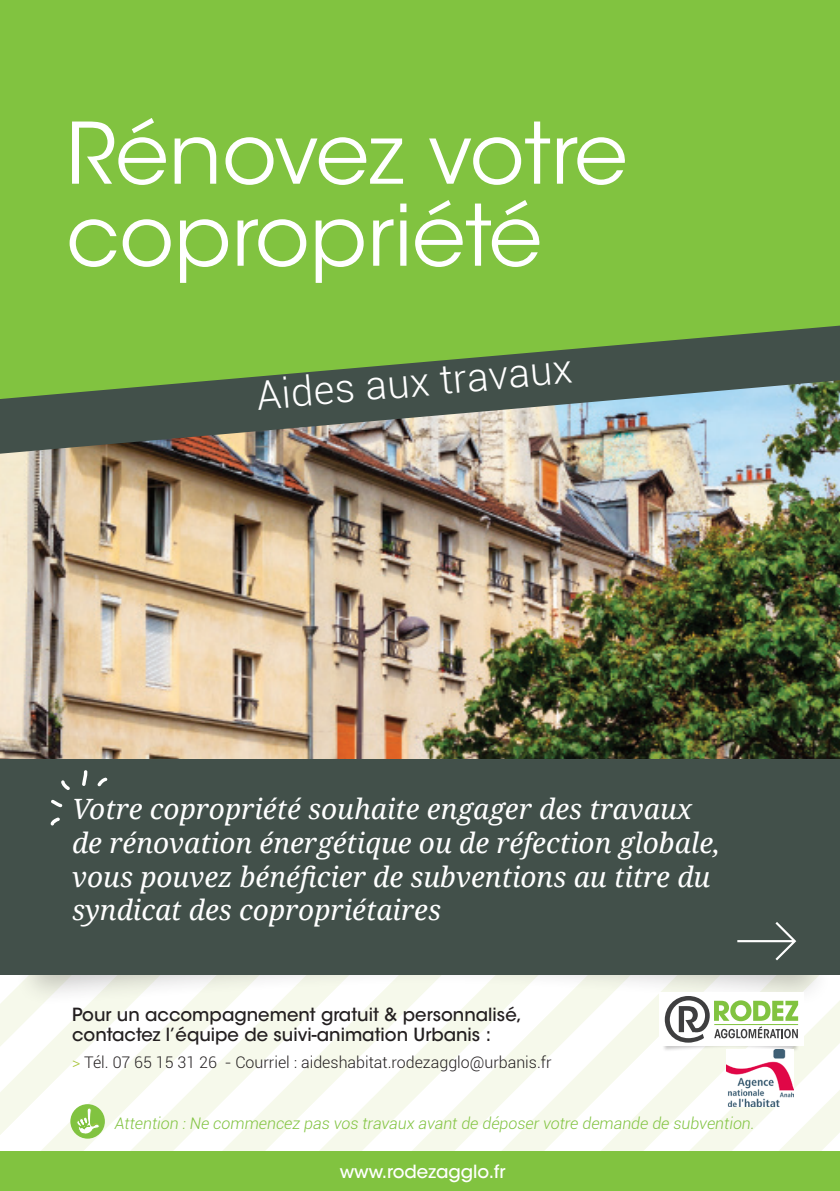
<style>
.page{position:relative;width:840px;height:1191px;background:#fff}
.page>*{position:absolute;margin:0;border:0;box-sizing:border-box;transform-origin:0 0}
.t1{font:84px "ITC Avant Garde Std";color:#fff}
.t2{font:300 40px "Roboto";color:#fff}
.t3{font:italic 28px/33.6px "Droid Serif";color:#fff}
.t4{font:500 18px/20px "ITC Avant Garde Std";color:#231f20}
.t5{font:500 18px "ITC Avant Garde Std";color:#fff}
.t6{font:italic 300 16px "Roboto";color:#81c340}
.t7{font:300 16px "Roboto";color:#231f20}
.s1{color:#a8c438}
</style>
<div class="page">
<svg style="left:0;top:974px;width:54px;height:177px"></svg>
<svg style="left:747px;top:974px;width:92px;height:177px"></svg>
<svg style="left:91px;top:1007px;width:656px;height:144px"></svg>
<div style="left:14px;top:756px;width:817px;height:251px;background:#231f20;opacity:.25"></div>
<img style="left:0;top:454px;width:839px;height:305px">
<div style="left:0;top:0;width:839px;height:325px;background:#81c340"></div>
<div style="left:0;top:759px;width:839px;height:215px;background:#42504a"></div>
<img style="left:0;top:325px;width:839px;height:129px">
<svg style="left:737px;top:922px;width:58px;height:38px"></svg>
<svg style="left:51px;top:817px;width:9px;height:8px"></svg>
<svg style="left:51px;top:799px;width:11px;height:8px"></svg>
<svg style="left:61px;top:780px;width:9px;height:10px"></svg>
<svg style="left:82px;top:770px;width:5px;height:16px"></svg>
<svg style="left:97px;top:777px;width:10px;height:9px"></svg>
<div style="left:661px;top:1010px;width:138px;height:41px;background:#231f20;opacity:.25"></div>
<div style="left:659px;top:992px;width:144px;height:53px;background:#fff"></div>
<svg style="left:664px;top:996px;width:133px;height:47px"></svg>
<div style="left:0;top:1151px;width:839px;height:40px;background:#81c340"></div>
<div style="left:70px;top:1104px;width:35px;height:34px;background:#81c340;border-radius:50%"></div>
<svg style="left:76px;top:1107px;width:25px;height:27px"></svg>
<img style="left:726px;top:1050px;width:66px;height:56px">
<p class="t1" style="left:66px;top:102px;width:562px">Rénovez votre</p>
<p class="t1" style="left:66px;top:184px;width:477px">copropriété</p>
<p class="t2" style="left:254px;top:368px;width:318px;rotate:-5deg">Aides aux travaux</p>
<p class="t3" style="left:72px;top:792px;width:621px">Votre copropriété souhaite engager des travaux</p>
<p class="t3" style="left:72px;top:825px;width:649px">de rénovation énergétique ou de réfection globale, vous pouvez bénéficier de subventions au titre du syndicat des copropriétaires</p>
<p class="t4" style="left:72px;top:1004px;width:451px">Pour un accompagnement gratuit &amp; personnalisé, contactez l’équipe de suivi-animation Urbanis :</p>
<p class="t7" style="left:72px;top:1051px;width:480px"><span class="s1">&gt;</span> Tél. 07 65 15 31 26 - Courriel : aideshabitat.rodezagglo@urbanis.fr</p>
<p class="t6" style="left:115px;top:1111px;width:641px">Attention : Ne commencez pas vos travaux avant de déposer votre demande de subvention.</p>
<p class="t5" style="left:339px;top:1159px;width:167px">www.rodezagglo.fr</p>
</div>
